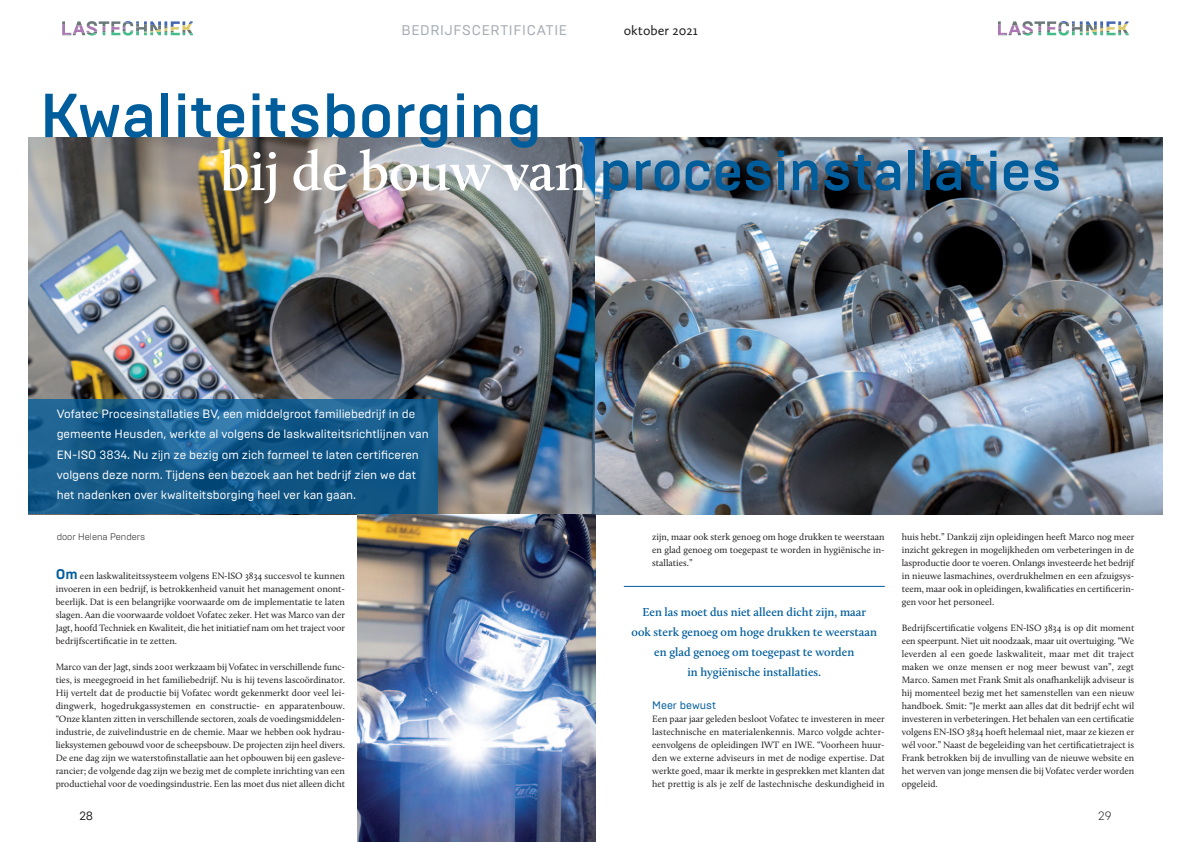
<style>
.page{position:relative;width:1191px;height:842px;background:#fff}
.page>*{position:absolute;margin:0;border:0;box-sizing:border-box;transform-origin:0 0}
.t1{font:500 62px "Brutal Type";color:#005d9c}
.t2{font:500 56px "Brutal Type";letter-spacing:-.005em;color:#005d9c}
.t3{font:14px "Brutal Type";letter-spacing:.05em;color:#a6acb4}
.t4{font:14px "Calluna Sans";color:#231f20}
.t5{font:12px/20.4px "Brutal Type";color:#fff}
.t6{font:600 12px "Calluna";color:#005d9c}
.t7{font:12px "Brutal Type";color:#231f20}
.t8{font:300 12px "Brutal Type";color:#231f20}
.t9{font:11px "Brutal Type";color:#005d9c}
.t10{font:9.5px/13px "Calluna";color:#231f20;text-align:justify}
.t11{font:300 9.5px "Brutal Type";color:#231f20}
.s1{font-family:"Calluna";font-weight:600;color:#fff}
.s2{font-family:"Brutal Type";font-weight:700;font-size:14px;color:#005d9c}
</style>
<div class="page">
<svg style="left:62px;top:21px;width:131px;height:15px"></svg>
<svg style="left:998px;top:21px;width:130px;height:15px"></svg>
<img style="left:28px;top:137px;width:567px;height:377px">
<img style="left:595px;top:137px;width:567px;height:377px">
<div style="left:28px;top:399px;width:410px;height:115px;background:#005d9c;opacity:.75"></div>
<hr style="left:624px;top:586px;width:260px;height:1px;background:#005d9c">
<img style="left:357px;top:514px;width:238px;height:328px">
<p class="t3" style="left:401px;top:25px;width:167px">BEDRIJFSCERTIFICATIE</p>
<p class="t4" style="left:624px;top:25px;width:75px">oktober 2021</p>
<p class="t1" style="left:40px;top:93px;width:504px">Kwaliteitsborging</p>
<p class="t2" style="left:220px;top:151px;width:843px"><span class="s1">bij de bouw van</span> procesinstallaties</p>
<p class="t5" style="left:57px;top:404px;width:360px">Vofatec Procesinstallaties BV, een middelgroot familiebedrijf in de</p>
<p class="t5" style="left:57px;top:425px;width:374px">gemeente Heusden, werkte al volgens de laskwaliteitsrichtlijnen van<br>EN-ISO 3834. Nu zijn ze bezig om zich formeel te laten certificeren</p>
<p class="t5" style="left:57px;top:466px;width:361px">volgens deze norm. Tijdens een bezoek aan het bedrijf zien we dat</p>
<p class="t5" style="left:57px;top:486px;width:301px">het nadenken over kwaliteitsborging heel ver kan gaan.</p>
<p class="t11" style="left:57px;top:533px;width:90px">door Helena Penders</p>
<p class="t10" style="left:56px;top:570px;width:291px"><span class="s2">Om</span> een laskwaliteitssysteem volgens EN-ISO 3834 succesvol te kunnen invoeren in een bedrijf, is betrokkenheid vanuit het management onont&shy;beerlijk. Dat is een belangrijke voorwaarde om de implementatie te laten slagen. Aan die voorwaarde voldoet Vofatec zeker. Het was Marco van der Jagt, hoofd Techniek en Kwaliteit, die het initiatief nam om het traject voor bedrijfscertificatie in te zetten.</p>
<p class="t10" style="left:56px;top:661px;width:291px">Marco van der Jagt, sinds 2001 werkzaam bij Vofatec in verschillende func&shy;ties, is meegegroeid in het familiebedrijf. Nu is hij tevens lascoördinator.<br>Hij vertelt dat de productie bij Vofatec wordt gekenmerkt door veel lei&shy;dingwerk, hogedrukgassystemen en constructie- en apparatenbouw. “Onze klanten zitten in verschillende sectoren, zoals de voedingsmiddelen&shy;industrie, de zuivelindustrie en de chemie. Maar we hebben ook hydrau&shy;lieksystemen gebouwd voor de scheepsbouw. De projecten zijn heel divers.<br>De ene dag zijn we waterstofinstallatie aan het opbouwen bij een gasleve&shy;rancier; de volgende dag zijn we bezig met de complete inrichting van een productiehal voor de voedingsindustrie. Een las moet dus niet alleen dicht</p>
<p class="t7" style="left:79px;top:812px;width:15px">28</p>
<p class="t10" style="left:652px;top:531px;width:234px">zijn, maar ook sterk genoeg om hoge drukken te weerstaan en glad genoeg om toegepast te worden in hygiënische in&shy;stallaties.”</p>
<p class="t6" style="left:642px;top:607px;width:225px">Een las moet dus niet alleen dicht zijn, maar</p>
<p class="t6" style="left:631px;top:627px;width:247px">ook sterk genoeg om hoge drukken te weerstaan</p>
<p class="t6" style="left:654px;top:647px;width:202px">en glad genoeg om toegepast te worden</p>
<p class="t6" style="left:687px;top:667px;width:135px">in hygiënische installaties.</p>
<p class="t9" style="left:652px;top:701px;width:66px">Meer bewust</p>
<p class="t10" style="left:652px;top:713px;width:234px">Een paar jaar geleden besloot Vofatec te investeren in meer lastechnische en materialenkennis. Marco volgde achter&shy;eenvolgens de opleidingen IWT en IWE. “Voorheen huur&shy;den we externe adviseurs in met de nodige expertise. Dat werkte goed, maar ik merkte in gesprekken met klanten dat het prettig is als je zelf de lastechnische deskundigheid in</p>
<p class="t10" style="left:901px;top:531px;width:234px">huis hebt.” Dankzij zijn opleidingen heeft Marco nog meer inzicht gekregen in mogelijkheden om verbeteringen in de lasproductie door te voeren. Onlangs investeerde het bedrijf in nieuwe lasmachines, overdrukhelmen en een afzuigsys&shy;teem, maar ook in opleidingen, kwalificaties en certificerin&shy;gen voor het personeel.</p>
<p class="t10" style="left:901px;top:622px;width:234px">Bedrijfscertificatie volgens EN-ISO 3834 is op dit moment een speerpunt. Niet uit noodzaak, maar uit overtuiging. “We leverden al een goede laskwaliteit, maar met dit traject maken we onze mensen er nog meer bewust van”, zegt Marco. Samen met Frank Smit als onafhankelijk adviseur is hij momenteel bezig met het samenstellen van een nieuw handboek. Smit: “Je merkt aan alles dat dit bedrijf echt wil investeren in verbeteringen. Het behalen van een certificatie volgens EN-ISO 3834 hoeft helemaal niet, maar ze kiezen er wél voor.” Naast de begeleiding van het certificatietraject is Frank betrokken bij de invulling van de nieuwe website en het werven van jonge mensen die bij Vofatec verder worden opgeleid.</p>
<p class="t8" style="left:1098px;top:812px;width:15px">29</p>
</div>
